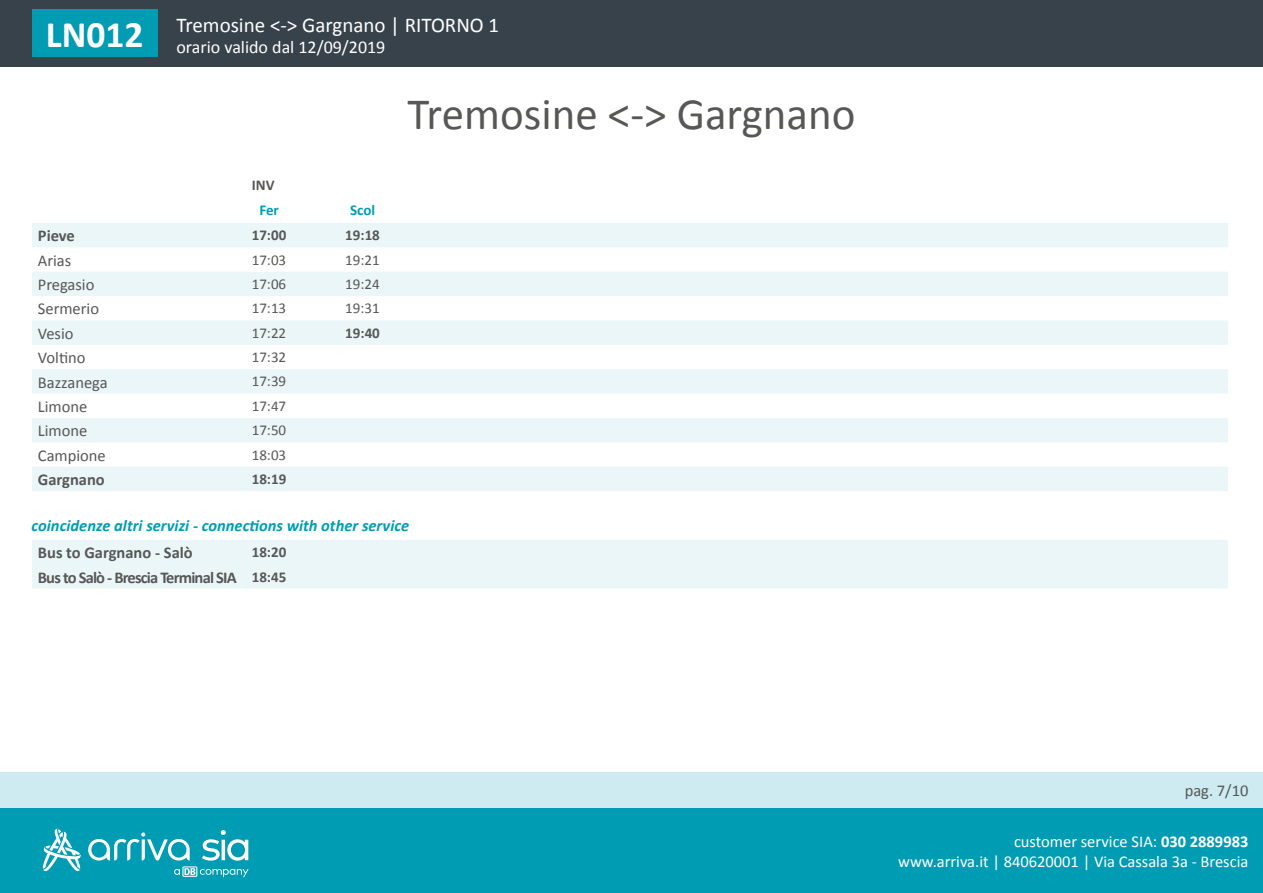
<style>
.page{position:relative;width:1263px;height:893px;background:#fff}
.page>*{position:absolute;margin:0;border:0;box-sizing:border-box;transform-origin:0 0}
.t1{font:45px "Calibri";color:#575756}
.t2{font:21px "Calibri";color:#fff}
.t3{font:18px "Calibri";color:#fff}
.t4{font:16.5px/19.8px "Calibri";color:#fff;text-align:right}
.t5{font:16.5px "Calibri";color:#575756}
.t6{font:italic 700 16.5px "Calibri";color:#009cb4}
.t7{font:700 16.5px "Calibri";letter-spacing:-.05em;color:#575756}
.t8{font:700 16.5px "Calibri";letter-spacing:-.01em;color:#575756}
.t9{font:15px "Calibri";color:#575756}
.t10{font:700 15px "Calibri";color:#575756}
.t11{font:700 15px "Calibri";color:#009cb4}
.s1{font-size:15px}
.s2{font-weight:700}
</style>
<div class="page">
<div style="left:0;top:772px;width:1263px;height:39px;background:#cdebf0"></div>
<div style="left:0;top:0;width:1263px;height:67px;background:#38424b"></div>
<div style="left:0;top:808px;width:1263px;height:85px;background:#009cb4"></div>
<div style="left:32px;top:10px;width:125px;height:47px;background:#009cb4"></div>
<svg style="left:43px;top:828px;width:38px;height:43px"></svg>
<svg style="left:88px;top:830px;width:161px;height:47px"></svg>
<svg style="left:32px;top:223px;width:1196px;height:366px;fill:#ebf6f9"></svg>
<p class="t2" style="left:176px;top:11px;width:324px">Tremosine &lt;-&gt; Gargnano | RITORNO 1</p>
<p class="t3" style="left:46px;top:36px;width:341px"><sup>LN012</sup> orario valido dal 12/09/2019</p>
<p class="t10" style="left:252px;top:176px;width:24px">INV</p>
<p class="t11" style="left:259px;top:200px;width:21px">Fer</p>
<p class="t11" style="left:350px;top:200px;width:27px">Scol</p>
<p class="t8" style="left:38px;top:225px;width:39px">Pieve</p>
<p class="t10" style="left:252px;top:226px;width:36px">17:00</p>
<p class="t10" style="left:345px;top:226px;width:36px">19:18</p>
<p class="t5" style="left:38px;top:250px;width:35px">Arias</p>
<p class="t9" style="left:252px;top:250px;width:36px">17:03</p>
<p class="t9" style="left:345px;top:250px;width:36px">19:21</p>
<p class="t5" style="left:38px;top:274px;width:58px">Pregasio</p>
<p class="t9" style="left:252px;top:274px;width:36px">17:06</p>
<p class="t9" style="left:345px;top:274px;width:36px">19:24</p>
<p class="t5" style="left:38px;top:299px;width:63px">Sermerio</p>
<p class="t9" style="left:252px;top:299px;width:36px">17:13</p>
<p class="t9" style="left:345px;top:299px;width:36px">19:31</p>
<p class="t5" style="left:38px;top:323px;width:37px">Vesio</p>
<p class="t9" style="left:252px;top:323px;width:36px">17:22</p>
<p class="t10" style="left:345px;top:323px;width:36px">19:40</p>
<p class="t5" style="left:38px;top:347px;width:49px">Voltino</p>
<p class="t9" style="left:252px;top:348px;width:36px">17:32</p>
<p class="t5" style="left:38px;top:372px;width:71px">Bazzanega</p>
<p class="t9" style="left:252px;top:372px;width:36px">17:39</p>
<p class="t5" style="left:38px;top:396px;width:51px">Limone</p>
<p class="t9" style="left:252px;top:396px;width:36px">17:47</p>
<p class="t5" style="left:38px;top:420px;width:51px">Limone</p>
<p class="t9" style="left:252px;top:421px;width:36px">17:50</p>
<p class="t5" style="left:38px;top:445px;width:69px">Campione</p>
<p class="t9" style="left:252px;top:445px;width:36px">18:03</p>
<p class="t8" style="left:38px;top:469px;width:68px">Gargnano</p>
<p class="t10" style="left:252px;top:469px;width:36px">18:19</p>
<h1 class="t1" style="left:407px;top:86px;width:449px">Tremosine &lt;-&gt; Gargnano</h1>
<p class="t6" style="left:32px;top:515px;width:379px">coincidenze altri servizi - connections with other service</p>
<p class="t8" style="left:38px;top:542px;width:156px">Bus to Gargnano - Salò</p>
<p class="t10" style="left:252px;top:543px;width:36px">18:20</p>
<p class="t7" style="left:38px;top:567px;width:250px">Bus to Salò - Brescia Terminal SIA <span class="s1">18:45</span></p>
<p class="t5" style="left:1185px;top:780px;width:65px">pag. 7/10</p>
<p class="t4" style="left:898px;top:832px;width:352px">customer service SIA: <span class="s2">030 2889983<br></span>www.arriva.it | 840620001 | Via Cassala 3a - Brescia</p>
</div>
